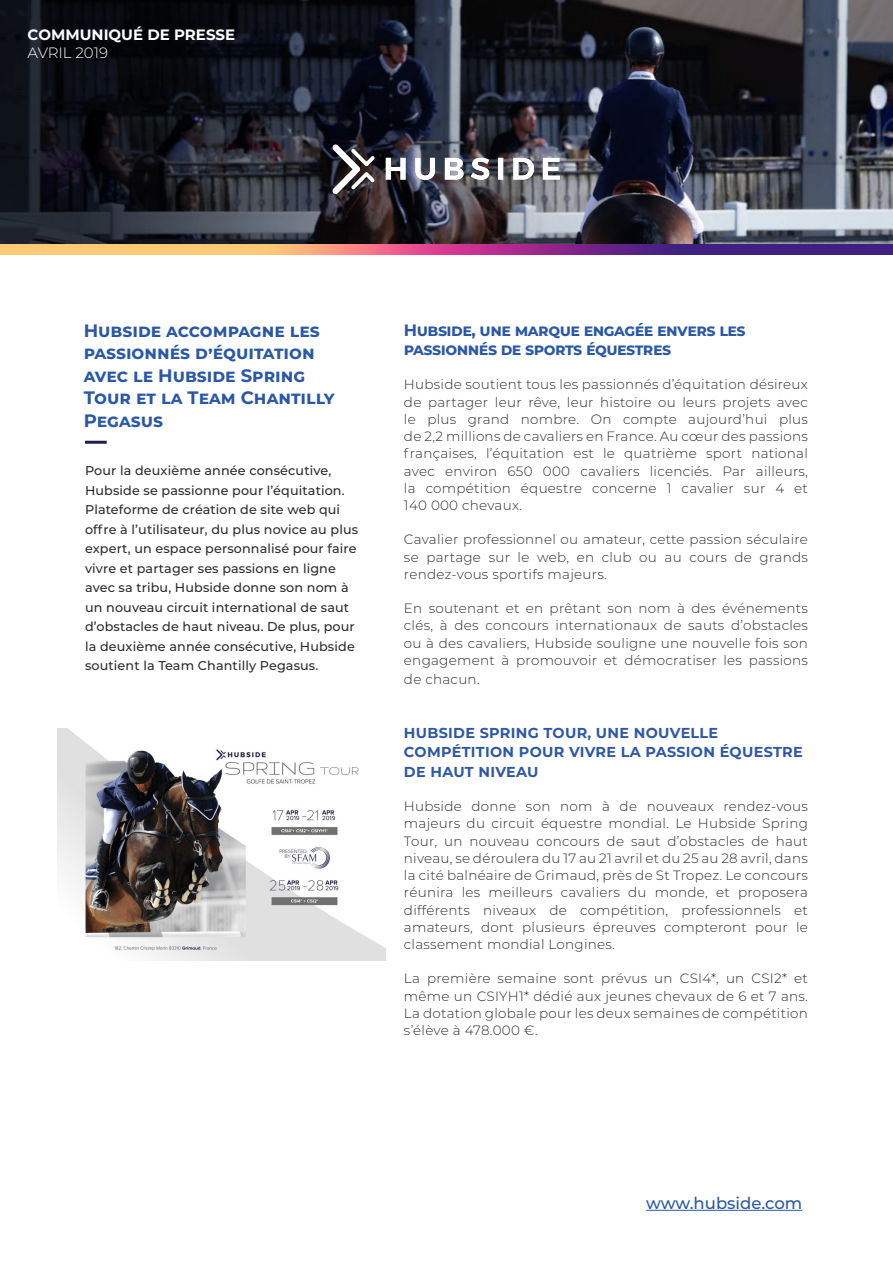
<style>
.page{position:relative;width:893px;height:1263px;background:#fff}
.page>*{position:absolute;margin:0;border:0;box-sizing:border-box;transform-origin:0 0}
.t1{font:700 18px/22.5px "Montserrat";color:#2a58a7}
.t2{font:700 16.5px/19.5px "Montserrat";letter-spacing:-.03em;color:#2a58a7}
.t3{font:500 16.5px "Montserrat";color:#2a58a7}
.t4{font:700 15px "Montserrat";color:#fff}
.t5{font:300 15px "Montserrat";color:#fff}
.t6{font:700 14.4px/19.5px "Montserrat";letter-spacing:.02em;color:#2e58a6}
.t7{font:300 13.5px/17.2px "Montserrat";letter-spacing:.02em;color:#2a2d2f;text-align:justify}
.t8{font:500 12.75px/19.5px "Montserrat";letter-spacing:.01em;color:#2a2d2f}
</style>
<div class="page">
<img style="left:0;top:0;width:893px;height:244px">
<hr style="left:85px;top:441px;width:22px;height:3px;background:#19204e">
<img style="left:0;top:244px;width:893px;height:10px">
<hr style="left:646px;top:1210px;width:156px;height:1px;background:#2a58a7">
<img style="left:328px;top:141px;width:237px;height:55px">
<img style="left:58px;top:728px;width:328px;height:232px">
<p class="t4" style="left:28px;top:24px;width:209px">COMMUNIQUÉ DE PRESSE</p>
<p class="t5" style="left:28px;top:43px;width:82px">AVRIL 2019</p>
<p class="t1" style="left:84px;top:318px;width:252px">Hubside accompagne les passionnés d’équitation avec le Hubside Spring<br>Tour et la Team Chantilly<br>Pegasus</p>
<p class="t8" style="left:85px;top:461px;width:275px">Pour la deuxième année consécutive, Hubside se passionne pour l’équitation.<br>Plateforme de création de site web qui offre à l’utilisateur, du plus novice au plus expert, un espace personnalisé pour faire vivre et partager ses passions en ligne avec sa tribu, Hubside donne son nom à un nouveau circuit international de saut d’obstacles de haut niveau. De plus, pour la deuxième année consécutive, Hubside soutient la Team Chantilly Pegasus.</p>
<p class="t2" style="left:404px;top:319px;width:343px">Hubside, une marque engagée envers les passionnés de sports équestres</p>
<p class="t7" style="left:404px;top:375px;width:405px">Hubside soutient tous les passionnés d’équitation désireux de partager leur rêve, leur histoire ou leurs projets avec le plus grand nombre. On compte aujourd’hui plus de 2,2 millions de cavaliers en France. Au cœur des passions françaises, l’équitation est le quatrième sport national avec environ 650 000 cavaliers licenciés. Par ailleurs, la compétition équestre concerne 1 cavalier sur 4 et 140 000 chevaux.</p>
<p class="t7" style="left:404px;top:530px;width:405px">Cavalier professionnel ou amateur, cette passion séculaire se partage sur le web, en club ou au cours de grands rendez-vous sportifs majeurs.</p>
<p class="t7" style="left:404px;top:599px;width:405px">En soutenant et en prêtant son nom à des événements clés, à des concours internationaux de sauts d’obstacles ou à des cavaliers, Hubside souligne une nouvelle fois son engagement à promouvoir et démocratiser les passions</p>
<p class="t7" style="left:404px;top:670px;width:77px">de chacun.</p>
<p class="t6" style="left:404px;top:722px;width:400px">HUBSIDE SPRING TOUR, UNE NOUVELLE<br>COMPÉTITION POUR VIVRE LA PASSION ÉQUESTRE<br>DE HAUT NIVEAU</p>
<p class="t7" style="left:404px;top:797px;width:405px">Hubside donne son nom à de nouveaux rendez-vous majeurs du circuit équestre mondial. Le Hubside Spring Tour, un nouveau concours de saut d’obstacles de haut niveau, se déroulera du 17 au 21 avril et du 25 au 28 avril, dans la cité balnéaire de Grimaud, près de St Tropez. Le concours réunira les meilleurs cavaliers du monde, et proposera différents niveaux de compétition, professionnels et amateurs, dont plusieurs épreuves compteront pour le classement mondial Longines.</p>
<p class="t7" style="left:404px;top:969px;width:405px">La première semaine sont prévus un CSI4*, un CSI2* et même un CSIYH1* dédié aux jeunes chevaux de 6 et 7 ans.<br>La dotation globale pour les deux semaines de compétition s’élève à 478.000 €.</p>
<p class="t3" style="left:646px;top:1191px;width:158px">www.hubside.com</p>
</div>
